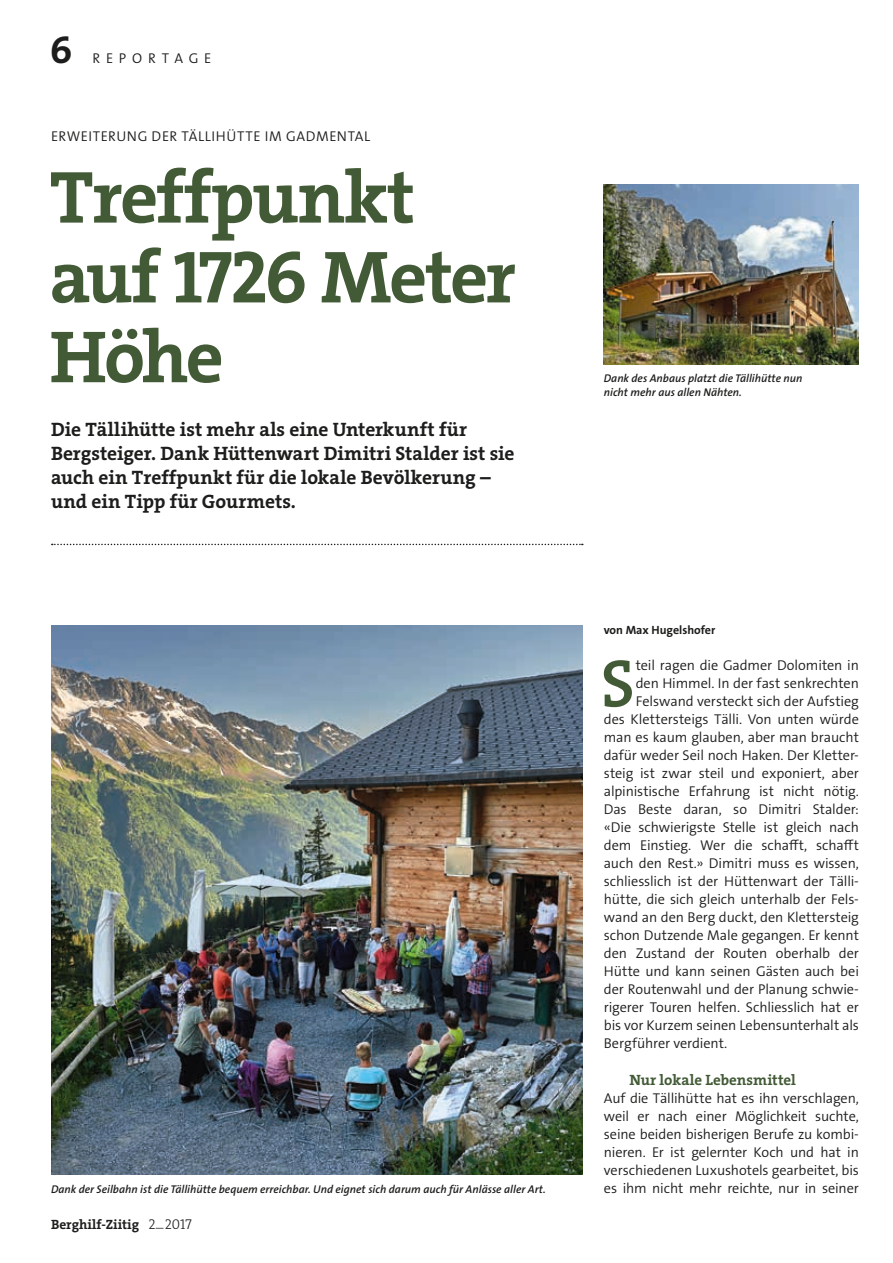
<style>
.page{position:relative;width:893px;height:1263px;background:#fff}
.page>*{position:absolute;margin:0;border:0;box-sizing:border-box;transform-origin:0 0}
.t1{font:74.55px/79.8px "The Serif LP7 Bld";letter-spacing:-.035em;color:#425a35}
.t2{font:67.65px "The Serif LP6 Se Bld";color:#425a35}
.t3{font:39px "The Serif LP7 Bld";color:#1d1d1b}
.t4{font:19.5px/24px "The Serif LP7 Bld";color:#1d1d1b}
.t5{font:15px "The Serif LP7 Bld";color:#425a35}
.t6{font:14.25px/18px "The Sans LP4 Se Lig";letter-spacing:-.005em;color:#1d1d1b;text-align:justify}
.t7{font:14.25px "The Sans LP4 Se Lig";letter-spacing:.04em;color:#1d1d1b}
.t8{font:14.25px "The Sans LP4 Se Lig";letter-spacing:.405em;color:#1d1d1b}
.t9{font:13.5px "The Serif LP7 Bld";color:#1d1d1b}
.t10{font:12px "The Sans LP7 Bld";color:#1d1d1b}
.t11{font:11.25px/13.5px "The Sans LP6 Se Bld IT";color:#1d1d1b}
.s1{font-family:"The Serif LP3 Lig";font-size:14.25px}
</style>
<div class="page">
<svg style="left:52px;top:544px;width:531px;height:1px"></svg>
<img style="left:604px;top:184px;width:255px;height:180px">
<img style="left:51px;top:625px;width:532px;height:549px">
<h3 class="t3" style="left:50px;top:24px;width:24px">6</h3>
<p class="t8" style="left:92px;top:49px;width:121px">REPORTAGE</p>
<p class="t7" style="left:51px;top:127px;width:321px">ERWEITERUNG DER TÄLLIHÜTTE IM GADMENTAL</p>
<h1 class="t1" style="left:50px;top:157px;width:468px">Treffpunkt auf 1726 Meter<br>Höhe</h1>
<h3 class="t4" style="left:51px;top:417px;width:465px">Die Tällihütte ist mehr als eine Unterkunft für Bergsteiger. Dank Hüttenwart Dimitri Stalder ist sie auch ein Treffpunkt für die lokale Bevölkerung – und ein Tipp für Gourmets.</h3>
<p class="t11" style="left:51px;top:1182px;width:496px">Dank der Seilbahn ist die Tällihütte bequem erreichbar. Und eignet sich darum auch für Anlässe aller Art.</p>
<p class="t9" style="left:51px;top:1215px;width:143px">Berghilf-Ziitig <span class="s1">2</span><sup>_</sup><span class="s1">2017</span></p>
<p class="t11" style="left:604px;top:372px;width:200px">Dank des Anbaus platzt die Tällihütte nun nicht mehr aus allen Nähten.</p>
<p class="t10" style="left:604px;top:623px;width:113px">von Max Hugelshofer</p>
<h2 class="t2" style="left:601px;top:639px;width:36px">S</h2>
<p class="t6" style="left:636px;top:657px;width:225px">teil ragen die Gadmer Dolomiten in</p>
<p class="t6" style="left:636px;top:675px;width:225px">den Himmel. In der fast senkrechten</p>
<p class="t6" style="left:636px;top:693px;width:225px">Felswand versteckt sich der Aufstieg</p>
<p class="t6" style="left:604px;top:711px;width:257px">des Klettersteigs Tälli. Von unten würde</p>
<p class="t6" style="left:604px;top:729px;width:257px">man es kaum glauben, aber man braucht</p>
<p class="t6" style="left:604px;top:747px;width:257px">dafür weder Seil noch Haken. Der Kletter-</p>
<p class="t6" style="left:604px;top:765px;width:257px">steig ist zwar steil und exponiert, aber</p>
<p class="t6" style="left:604px;top:783px;width:257px">alpinistische Erfahrung ist nicht nötig.</p>
<p class="t6" style="left:604px;top:801px;width:257px">Das Beste daran, so Dimitri Stalder:</p>
<p class="t6" style="left:604px;top:819px;width:257px">«Die schwierigste Stelle ist gleich nach</p>
<p class="t6" style="left:604px;top:837px;width:257px">dem Einstieg. Wer die schafft, schafft</p>
<p class="t6" style="left:604px;top:855px;width:257px">auch den Rest.» Dimitri muss es wissen,</p>
<p class="t6" style="left:604px;top:873px;width:257px">schliesslich ist der Hüttenwart der Tälli-</p>
<p class="t6" style="left:604px;top:891px;width:257px">hütte, die sich gleich unterhalb der Fels-</p>
<p class="t6" style="left:604px;top:909px;width:257px">wand an den Berg duckt, den Klettersteig</p>
<p class="t6" style="left:604px;top:927px;width:257px">schon Dutzende Male gegangen. Er kennt</p>
<p class="t6" style="left:604px;top:945px;width:257px">den Zustand der Routen oberhalb der</p>
<p class="t6" style="left:604px;top:963px;width:257px">Hütte und kann seinen Gästen auch bei</p>
<p class="t6" style="left:604px;top:981px;width:257px">der Routenwahl und der Planung schwie-</p>
<p class="t6" style="left:604px;top:999px;width:257px">rigerer Touren helfen. Schliesslich hat er</p>
<p class="t6" style="left:604px;top:1017px;width:257px">bis vor Kurzem seinen Lebensunterhalt als</p>
<p class="t6" style="left:604px;top:1035px;width:125px">Bergführer verdient.</p>
<p class="t5" style="left:629px;top:1069px;width:168px">Nur lokale Lebensmittel</p>
<p class="t6" style="left:604px;top:1089px;width:257px">Auf die Tällihütte hat es ihn verschlagen, weil er nach einer Möglichkeit suchte, seine beiden bisherigen Berufe zu kombi&shy;nieren. Er ist gelernter Koch und hat in verschiedenen Luxushotels gearbeitet, bis es ihm nicht mehr reichte, nur in seiner</p>
</div>
